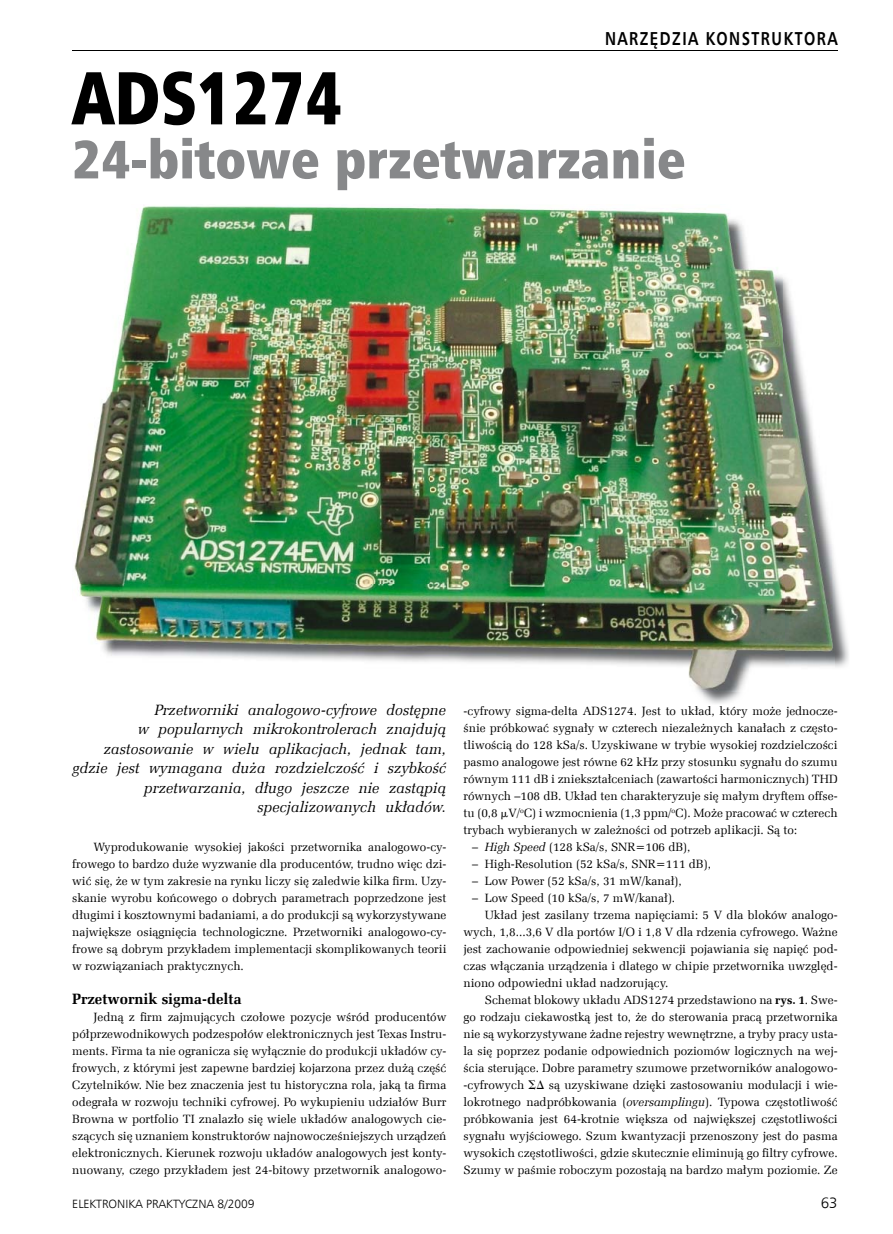
<style>
.page{position:relative;width:893px;height:1234px;background:#fff}
.page>*{position:absolute;margin:0;border:0;box-sizing:border-box;transform-origin:0 0}
.t1{font:75px "Humnst 777 X Blk Cn EU";color:#000;scale:.9 1}
.t2{font:54px "Humnst 777 X Blk Cn EU";color:#87888a}
.t3{font:18.75px "Humnst 777 EU";color:#000;scale:.8 1}
.t4{font:700 18.75px "Humnst 777 EU";letter-spacing:.1em;color:#000;scale:.8 1}
.t5{font:italic 15px/19.5px "Zapf Ellipt EU";letter-spacing:.005em;color:#000;text-align:right}
.t6{font:700 15px "Zapf Ellipt EU";color:#000}
.t7{font:15px "Humnst 777 Lt EU";color:#000}
.t8{font:12px/17px "Zapf Ellipt EU";color:#000;text-align:justify}
.t9{font:12px "Humnst 777 Lt EU";color:#000}
.s1{font-family:"Math With Greek"}
.s2{font-style:italic}
.s3{font-weight:700}
</style>
<div class="page">
<img style="left:142px;top:206px;width:377px;height:3px">
<img style="left:74px;top:547px;width:4px;height:32px">
<img style="left:78px;top:209px;width:757px;height:482px">
<hr style="left:72px;top:51px;width:766px;height:1px;background:#000">
<h3 class="t3" style="left:590px;top:27px;width:311px">ADS1274 – 24-bitowe przetwarzanie</h3>
<h3 class="t4" style="left:605px;top:27px;width:292px">NARZĘDZIA KONSTRUKTORA</h3>
<h1 class="t1" style="left:72px;top:50px;width:301px">ADS1274</h1>
<h2 class="t2" style="left:72px;top:125px;width:615px">24-bitowe przetwarzanie</h2>
<p class="t5" style="left:73px;top:700px;width:375px">Przetworniki analogowo-cyfrowe dostępne<br>w popularnych mikrokontrolerach znajdują zastosowanie w wielu aplikacjach, jednak tam, gdzie jest wymagana duża rozdzielczość i szybkość przetwarzania, długo jeszcze nie zastąpią specjalizowanych układów.</p>
<p class="t8" style="left:72px;top:838px;width:376px;text-indent:21px">Wyprodukowanie wysokiej jakości przetwornika analogowo-cy&shy;frowego to bardzo duże wyzwanie dla producentów, trudno więc dzi&shy;wić się, że w tym zakresie na rynku liczy się zaledwie kilka firm. Uzy&shy;skanie wyrobu końcowego o dobrych parametrach poprzedzone jest długimi i kosztownymi badaniami, a do produkcji są wykorzystywane największe osiągnięcia technologiczne. Przetworniki analogowo-cy&shy;frowe są dobrym przykładem implementacji skomplikowanych teorii w rozwiązaniach praktycznych.</p>
<p class="t6" style="left:72px;top:989px;width:171px">Przetwornik sigma-delta</p>
<p class="t8" style="left:72px;top:1008px;width:376px;text-indent:21px">Jedną z firm zajmujących czołowe pozycje wśród producentów półprzewodnikowych podzespołów elektronicznych jest Texas Instru&shy;ments. Firma ta nie ogranicza się wyłącznie do produkcji układów cy&shy;frowych, z którymi jest zapewne bardziej kojarzona przez dużą część Czytelników. Nie bez znaczenia jest tu historyczna rola, jaką ta firma odegrała w rozwoju techniki cyfrowej. Po wykupieniu udziałów Burr Browna w portfolio TI znalazło się wiele układów analogowych cie&shy;szących się uznaniem konstruktorów najnowocześniejszych urządzeń elektronicznych. Kierunek rozwoju układów analogowych jest konty&shy;nuowany, czego przykładem jest 24-bitowy przetwornik analogowo-</p>
<p class="t8" style="left:463px;top:702px;width:376px">-cyfrowy sigma-delta ADS1274. Jest to układ, który może jednocze&shy;śnie próbkować sygnały w czterech niezależnych kanałach z często&shy;tliwością do 128 kSa/s. Uzyskiwane w trybie wysokiej rozdzielczości pasmo analogowe jest równe 62 kHz przy stosunku sygnału do szumu równym 111 dB i zniekształceniach (zawartości harmonicznych) THD równych –108 dB. Układ ten charakteryzuje się małym dryftem offse&shy;tu (0,8 <span class="s1">m</span>V/<sup>o</sup>C) i wzmocnienia (1,3 ppm/<sup>o</sup>C). Może pracować w czterech trybach wybieranych w zależności od potrzeb aplikacji. Są to:</p>
<p class="t8" style="left:472px;top:838px;width:220px">– <span class="s2">High Speed</span> (128 kSa/s, SNR=106 dB),</p>
<p class="t8" style="left:472px;top:855px;width:240px">– High-Resolution (52 kSa/s, SNR=111 dB),</p>
<p class="t8" style="left:472px;top:872px;width:211px">– Low Power (52 kSa/s, 31 mW/kanał),</p>
<p class="t8" style="left:472px;top:889px;width:205px">– Low Speed (10 kSa/s, 7 mW/kanał).</p>
<p class="t8" style="left:485px;top:906px;width:354px">Układ jest zasilany trzema napięciami: 5 V dla bloków analogo-</p>
<p class="t8" style="left:463px;top:923px;width:376px">wych, 1,8...3,6 V dla portów I/O i 1,8 V dla rdzenia cyfrowego. Ważne</p>
<p class="t8" style="left:463px;top:940px;width:376px">jest zachowanie odpowiedniej sekwencji pojawiania się napięć pod-</p>
<p class="t8" style="left:463px;top:957px;width:376px">czas włączania urządzenia i dlatego w chipie przetwornika uwzględ-</p>
<p class="t8" style="left:463px;top:974px;width:206px">niono odpowiedni układ nadzorujący.</p>
<p class="t8" style="left:485px;top:991px;width:354px">Schemat blokowy układu ADS1274 przedstawiono na <span class="s3">rys. 1</span>. Swe-</p>
<p class="t8" style="left:463px;top:1008px;width:376px">go rodzaju ciekawostką jest to, że do sterowania pracą przetwornika</p>
<p class="t8" style="left:463px;top:1025px;width:376px">nie są wykorzystywane żadne rejestry wewnętrzne, a tryby pracy usta-</p>
<p class="t8" style="left:463px;top:1042px;width:376px">la się poprzez podanie odpowiednich poziomów logicznych na wej-</p>
<p class="t8" style="left:463px;top:1059px;width:376px">ścia sterujące. Dobre parametry szumowe przetworników analogowo-</p>
<p class="t8" style="left:463px;top:1076px;width:376px">-cyfrowych <span class="s1">SD</span> są uzyskiwane dzięki zastosowaniu modulacji i wie-</p>
<p class="t8" style="left:463px;top:1093px;width:376px">lokrotnego nadpróbkowania (<span class="s2">oversamplingu</span>). Typowa częstotliwość</p>
<p class="t8" style="left:463px;top:1110px;width:376px">próbkowania jest 64-krotnie większa od największej częstotliwości</p>
<p class="t8" style="left:463px;top:1127px;width:376px">sygnału wyjściowego. Szum kwantyzacji przenoszony jest do pasma</p>
<p class="t8" style="left:463px;top:1144px;width:376px">wysokich częstotliwości, gdzie skutecznie eliminują go filtry cyfrowe.</p>
<p class="t8" style="left:463px;top:1161px;width:376px">Szumy w paśmie roboczym pozostają na bardzo małym poziomie. Ze</p>
<p class="t9" style="left:72px;top:1196px;width:184px">ELEKTRONIKA PRAKTYCZNA 8/2009</p>
<p class="t7" style="left:821px;top:1193px;width:18px">63</p>
</div>
